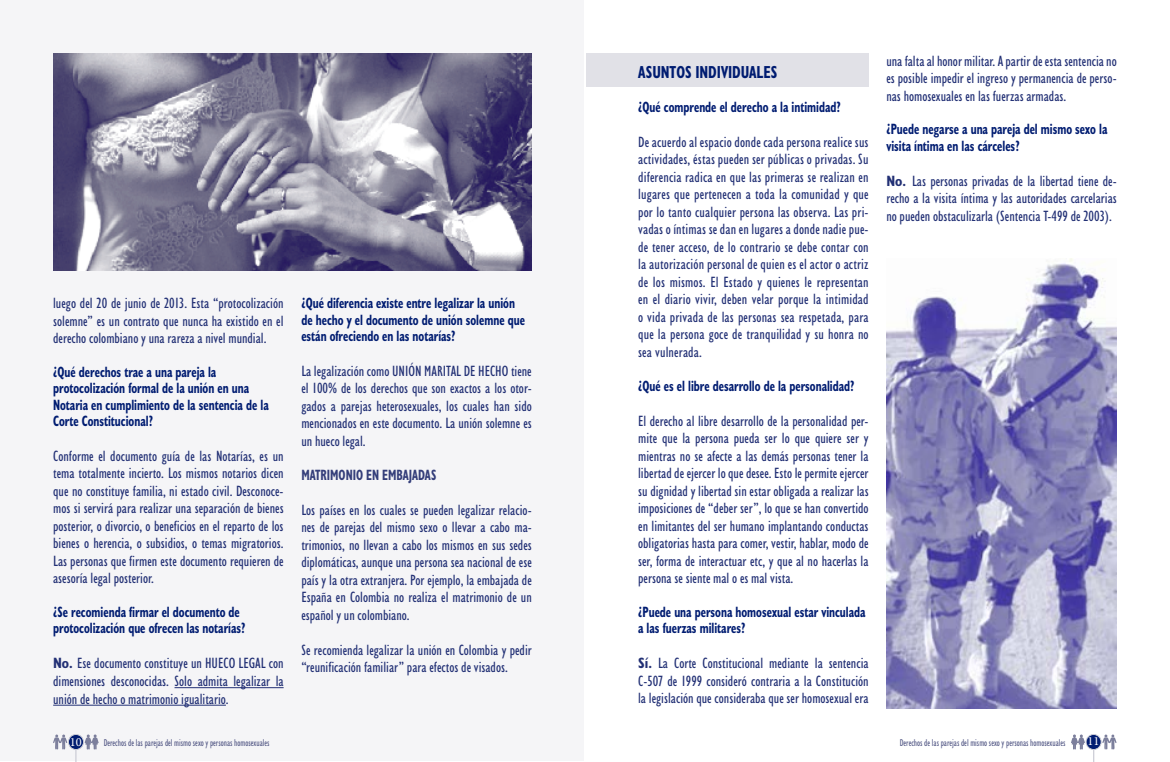
<style>
.page{position:relative;width:1170px;height:762px;background:#fff}
.page>*{position:absolute;margin:0;border:0;box-sizing:border-box;transform-origin:0 0}
.t1{font:700 condensed 17.5px "Humanist 521 BT";color:#001c71;scale:.85 1}
.t2{font:condensed 15px/17.5px "Humanist 521 BT";color:#223075;text-align:justify}
.t3{font:700 condensed 15px/16.2px "Humanist 521 BT";color:#001c71;scale:.8 1}
.t4{font:700 condensed 15px "Humanist 521 BT";color:#343e7a;scale:.8 1}
.t5{font:12.5px "Minion Pro";color:#fff}
.t6{font:condensed 10px "Humanist 521 BT";color:#545986;scale:.9 1}
.s1{font-weight:700}
</style>
<div class="page">
<svg style="left:1071px;top:734px;width:13px;height:15px"></svg>
<div style="left:1085px;top:734px;width:16px;height:15px;background:#001c71;border-radius:50%"></div>
<div style="left:1085px;top:734px;width:16px;height:16px;border:1px solid #cccdd6;border-radius:50%"></div>
<svg style="left:1102px;top:734px;width:14px;height:15px"></svg>
<svg style="left:1093px;top:750px;width:1px;height:12px"></svg>
<div style="left:0;top:1px;width:584px;height:760px;background:#f5f5f7"></div>
<svg style="left:85px;top:734px;width:14px;height:15px"></svg>
<div style="left:68px;top:734px;width:15px;height:15px;background:#001c71;border-radius:50%"></div>
<div style="left:68px;top:734px;width:16px;height:16px;border:1px solid #cccdd6;border-radius:50%"></div>
<svg style="left:53px;top:734px;width:14px;height:15px"></svg>
<svg style="left:75px;top:750px;width:1px;height:12px"></svg>
<div style="left:586px;top:53px;width:282px;height:34px;background:#e1e1e7"></div>
<hr style="left:174px;top:687px;width:109px;height:1px;background:#223075">
<hr style="left:53px;top:705px;width:173px;height:1px;background:#223075">
<img style="left:53px;top:53px;width:478px;height:217px">
<img style="left:886px;top:259px;width:230px;height:450px">
<p class="t2" style="left:53px;top:294px;width:232px">luego del 20 de junio de 2013. Esta “protocolización solemne” es un contrato que nunca ha existido en el derecho colombiano y una rareza a nivel mundial.</p>
<p class="t3" style="left:53px;top:363px;width:271px">¿Qué derechos trae a una pareja la protocolización formal de la unión en una Notaria en cumplimiento de la sentencia de la Corte Constitucional?</p>
<p class="t2" style="left:53px;top:447px;width:232px">Conforme el documento guía de las Notarías, es un tema totalmente incierto. Los mismos notarios dicen que no constituye familia, ni estado civil. Desconoce&shy;mos si servirá para realizar una separación de bienes posterior, o divorcio, o beneficios en el reparto de los bienes o herencia, o subsidios, o temas migratorios.<br>Las personas que firmen este documento requieren de asesoría legal posterior.</p>
<p class="t3" style="left:53px;top:603px;width:242px">¿Se recomienda firmar el documento de protocolización que ofrecen las notarías?</p>
<p class="t2" style="left:53px;top:654px;width:232px"><span class="s1">No.</span> Ese documento constituye un HUECO LEGAL con dimensiones desconocidas. Solo admita legalizar la unión de hecho o matrimonio igualitario.</p>
<p class="t3" style="left:301px;top:295px;width:281px">¿Qué diferencia existe entre legalizar la unión de hecho y el documento de unión solemne que están ofreciendo en las notarías?</p>
<p class="t2" style="left:301px;top:362px;width:232px">La legalización como UNIÓN MARITAL DE HECHO tiene el 100% de los derechos que son exactos a los otor&shy;gados a parejas heterosexuales, los cuales han sido mencionados en este documento. La unión solemne es un hueco legal.</p>
<p class="t4" style="left:301px;top:465px;width:33px">MATRIMONIO</p>
<p class="t4" style="left:366px;top:465px;width:29px">EN EMBAJA</p>
<p class="t4" style="left:418px;top:465px;width:17px">DAS</p>
<p class="t2" style="left:301px;top:501px;width:232px">Los países en los cuales se pueden legalizar relacio&shy;nes de parejas del mismo sexo o llevar a cabo ma&shy;trimonios, no llevan a cabo los mismos en sus sedes diplomáticas, aunque una persona sea nacional de ese país y la otra extranjera. Por ejemplo, la embajada de España en Colombia no realiza el matrimonio de un español y un colombiano.</p>
<p class="t2" style="left:301px;top:641px;width:232px">Se recomienda legalizar la unión en Colombia y pedir “reunificación familiar” para efectos de visados.</p>
<p class="t1" style="left:638px;top:61px;width:11px">ASUN</p>
<p class="t1" style="left:669px;top:61px;width:93px">TOS INDIVIDUALES</p>
<p class="t3" style="left:638px;top:98px;width:255px">¿Qué comprende el derecho a la intimidad?</p>
<p class="t2" style="left:638px;top:133px;width:232px">De acuerdo al espacio donde cada persona realice sus actividades, éstas pueden ser públicas o privadas. Su diferencia radica en que las primeras se realizan en lugares que pertenecen a toda la comunidad y que por lo tanto cualquier persona las observa. Las pri&shy;vadas o íntimas se dan en lugares a donde nadie pue&shy;de tener acceso, de lo contrario se debe contar con la autorización personal de quien es el actor o actriz de los mismos. El Estado y quienes le representan en el diario vivir, deben velar porque la intimidad o vida privada de las personas sea respetada, para que la persona goce de tranquilidad y su honra no sea vulnerada.</p>
<p class="t3" style="left:638px;top:377px;width:272px">¿Qué es el libre desarrollo de la personalidad?</p>
<p class="t2" style="left:638px;top:412px;width:232px">El derecho al libre desarrollo de la personalidad per&shy;mite que la persona pueda ser lo que quiere ser y mientras no se afecte a las demás personas tener la libertad de ejercer lo que desee. Esto le permite ejercer su dignidad y libertad sin estar obligada a realizar las imposiciones de “deber ser”, lo que se han convertido en limitantes del ser humano implantando conductas obligatorias hasta para comer, vestir, hablar, modo de ser, forma de interactuar etc, y que al no hacerlas la persona se siente mal o es mal vista.</p>
<p class="t3" style="left:638px;top:603px;width:286px">¿Puede una persona homosexual estar vinculada a las fuerzas militares?</p>
<p class="t2" style="left:638px;top:654px;width:232px"><span class="s1">Sí.</span> La Corte Constitucional mediante la sentencia C-507 de 1999 consideró contraria a la Constitución la legislación que consideraba que ser homosexual era</p>
<p class="t2" style="left:886px;top:52px;width:232px">una falta al honor militar. A partir de esta sentencia no es posible impedir el ingreso y permanencia de perso&shy;nas homosexuales en las fuerzas armadas.</p>
<p class="t3" style="left:886px;top:121px;width:278px">¿Puede negarse a una pareja del mismo sexo la visita íntima en las cárceles?</p>
<p class="t2" style="left:886px;top:172px;width:232px"><span class="s1">No.</span> Las personas privadas de la libertad tiene de&shy;recho a la visita íntima y las autoridades carcelarias no pueden obstaculizarla (Sentencia T-499 de 2003).</p>
<p class="t5" style="left:70px;top:733px;width:13px">10</p>
<p class="t6" style="left:104px;top:736px;width:186px">Derechos de las parejas del mismo sexo y personas homosexuales</p>
<p class="t6" style="left:899px;top:736px;width:186px">Derechos de las parejas del mismo sexo y personas homosexuales</p>
<p class="t5" style="left:1087px;top:733px;width:13px">11</p>
</div>
